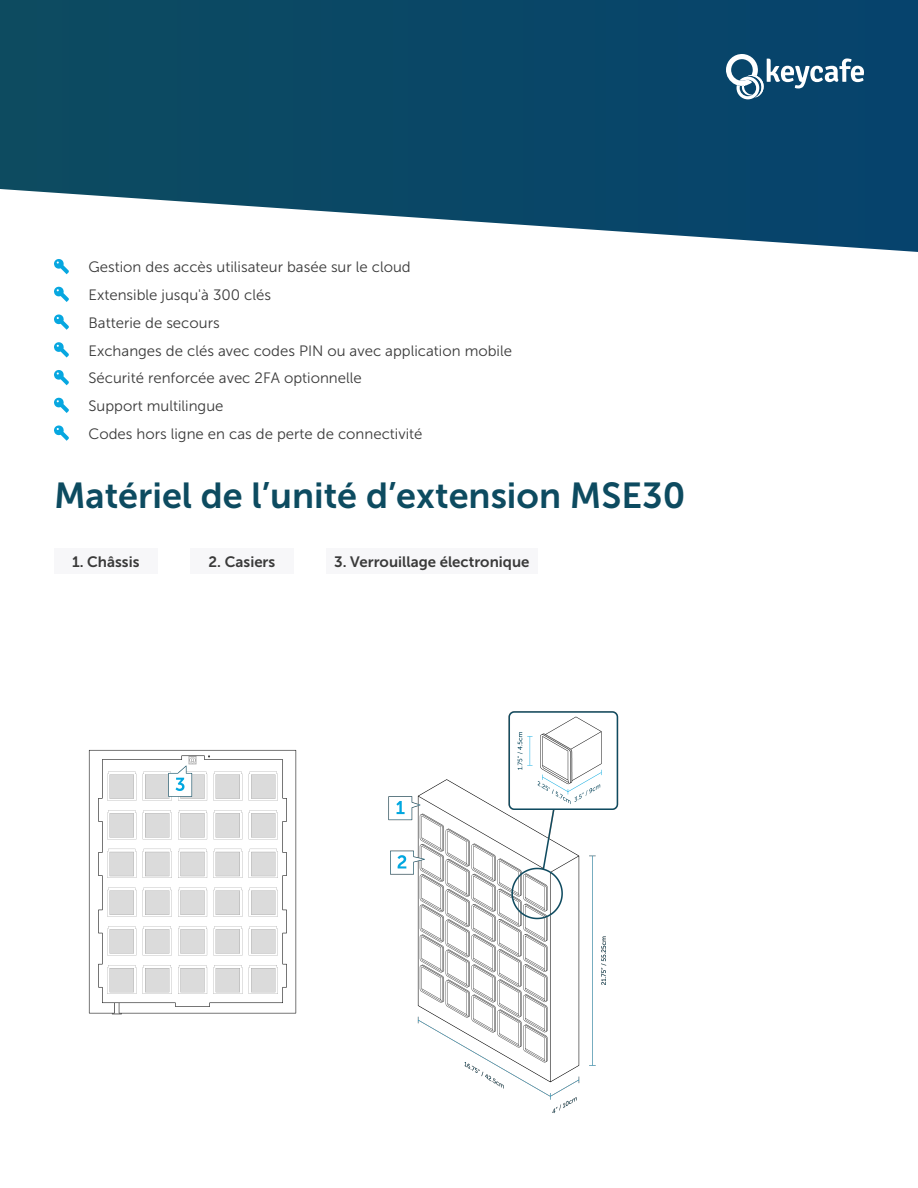
<style>
.page{position:relative;width:918px;height:1188px;background:#fff}
.page>*{position:absolute;margin:0;border:0;box-sizing:border-box;transform-origin:0 0}
.H1_-_Midnight_Green{font:36px "Museo Sans 700";color:#0d4b60}
.Paragraph_-_Black_Ol{font:15px "Museo Sans 300";color:#3a3a3a}
.Paragraph_-_Black_Ol-2{font:15px "Museo Sans 700";color:#3a3a3a}
</style>
<div class="page">
<svg style="left:0;top:0;width:918px;height:252px;background:#295e7a"></svg>
<svg style="left:726px;top:54px;width:138px;height:45px"></svg>
<svg style="left:54px;top:259px;width:15px;height:15px"></svg>
<svg style="left:54px;top:286px;width:15px;height:16px"></svg>
<svg style="left:54px;top:314px;width:15px;height:16px"></svg>
<svg style="left:54px;top:342px;width:15px;height:16px"></svg>
<svg style="left:54px;top:370px;width:15px;height:15px"></svg>
<svg style="left:54px;top:397px;width:15px;height:16px"></svg>
<svg style="left:54px;top:425px;width:15px;height:16px"></svg>
<div style="left:54px;top:548px;width:104px;height:26px;background:#f7f7f9"></div>
<div style="left:326px;top:548px;width:212px;height:26px;background:#f7f7f9"></div>
<img style="left:88px;top:749px;width:209px;height:266px">
<img style="left:388px;top:711px;width:231px;height:403px">
<div style="left:190px;top:548px;width:104px;height:26px;background:#f7f7f9"></div>
<p class="Paragraph_-_Black_Ol" style="left:88px;top:259px;width:324px">Gestion des accès utilisateur basée sur le cloud</p>
<p class="Paragraph_-_Black_Ol" style="left:88px;top:287px;width:184px">Extensible jusqu'à 300 clés</p>
<p class="Paragraph_-_Black_Ol" style="left:88px;top:315px;width:133px">Batterie de secours</p>
<p class="Paragraph_-_Black_Ol" style="left:88px;top:342px;width:425px">Exchanges de clés avec codes PIN ou avec application mobile</p>
<p class="Paragraph_-_Black_Ol" style="left:88px;top:370px;width:275px">Sécurité renforcée avec 2FA optionnelle</p>
<p class="Paragraph_-_Black_Ol" style="left:88px;top:398px;width:136px">Support multilingue</p>
<p class="Paragraph_-_Black_Ol" style="left:88px;top:426px;width:336px">Codes hors ligne en cas de perte de connectivité</p>
<p class="H1_-_Midnight_Green" style="left:54px;top:476px;width:633px">Matériel de l’unité d’extension MSE30</p>
<p class="Paragraph_-_Black_Ol-2" style="left:72px;top:553px;width:69px">1. Châssis</p>
<p class="Paragraph_-_Black_Ol-2" style="left:209px;top:553px;width:68px">2. Casiers</p>
<p class="Paragraph_-_Black_Ol-2" style="left:334px;top:553px;width:197px">3. Verrouillage électronique</p>
</div>
